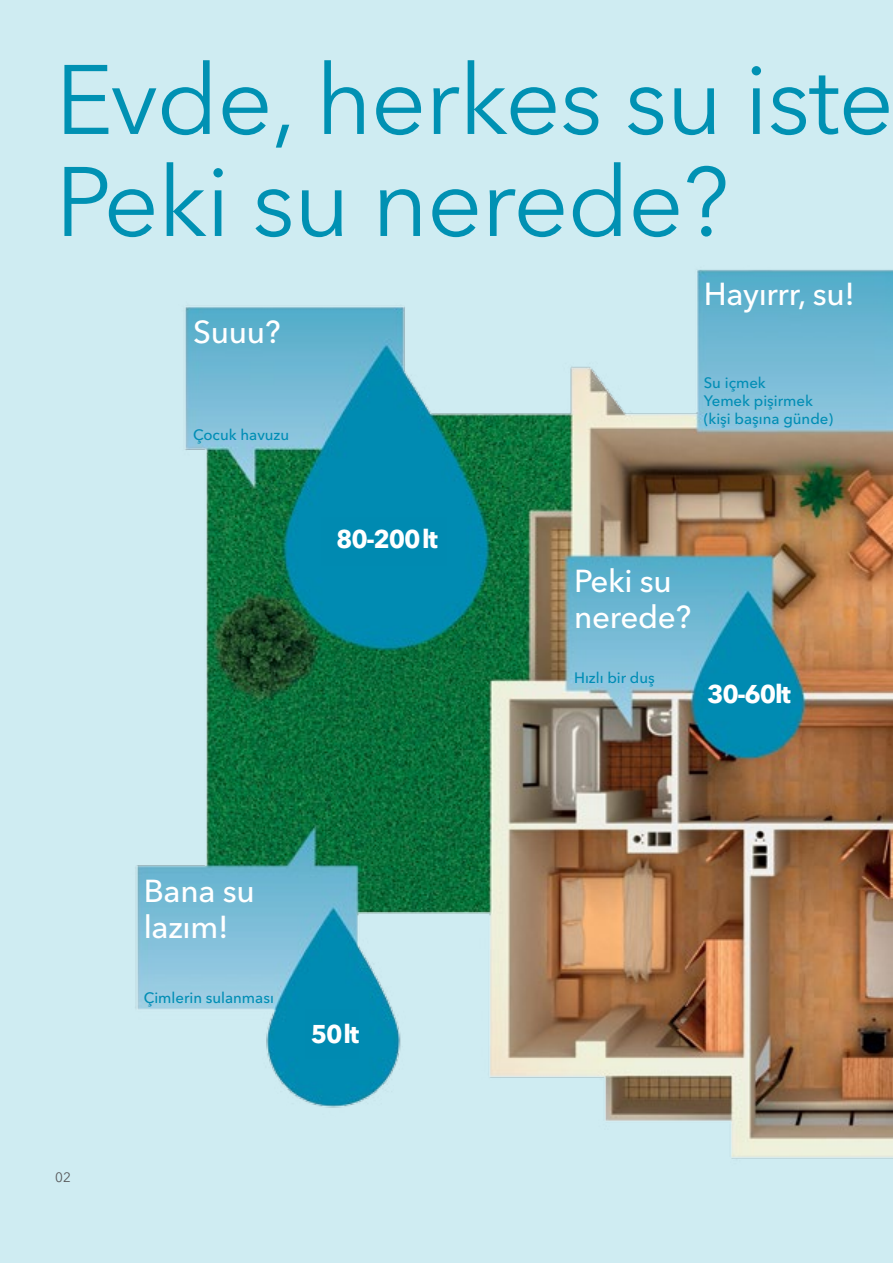
<style>
.page{position:relative;width:893px;height:1263px;background:#cfecf2}
.page>*{position:absolute;margin:0;border:0;box-sizing:border-box;transform-origin:0 0}
.t1{font:97.5px/102px "Avenir Next LT Pro";letter-spacing:-.015em;color:#0091b3}
.t2{font:500 31.5px/36px "Avenir Next LT Pro";letter-spacing:-.01em;color:#fff}
.t3{font:700 25.5px "Avenir Next LT Pro";letter-spacing:-.05em;color:#fff}
.t4{font:500 15px/18px "Avenir Next LT Pro";color:#008db5}
.t5{font:13.5px "Avenir Next LT Pro";color:#58595b}
</style>
<div class="page">
<img style="left:135px;top:269px;width:758px;height:890px">
<h1 class="t1" style="left:55px;top:49px;width:840px">Evde, herkes su iste<br>Peki su nerede?</h1>
<h2 class="t2" style="left:193px;top:314px;width:89px">Suuu?</h2>
<p class="t4" style="left:193px;top:426px;width:98px">Çocuk havuzu</p>
<h3 class="t3" style="left:336px;top:523px;width:103px">80-200 lt</h3>
<p class="t5" style="left:55px;top:1169px;width:17px">02</p>
<h2 class="t2" style="left:144px;top:872px;width:113px">Bana su lazım!</h2>
<p class="t4" style="left:144px;top:988px;width:132px">Çimlerin sulanması</p>
<h3 class="t3" style="left:311px;top:1019px;width:50px">50 lt</h3>
<h2 class="t2" style="left:704px;top:276px;width:153px">Hayırrr, su!</h2>
<p class="t4" style="left:704px;top:374px;width:131px">Su içmek<br>Yemek pişirmek (kişi başına günde)</p>
<h2 class="t2" style="left:574px;top:563px;width:119px">Peki su nerede?</h2>
<p class="t4" style="left:574px;top:669px;width:82px">Hızlı bir duş</p>
<h3 class="t3" style="left:707px;top:678px;width:85px">30-60lt</h3>
</div>
